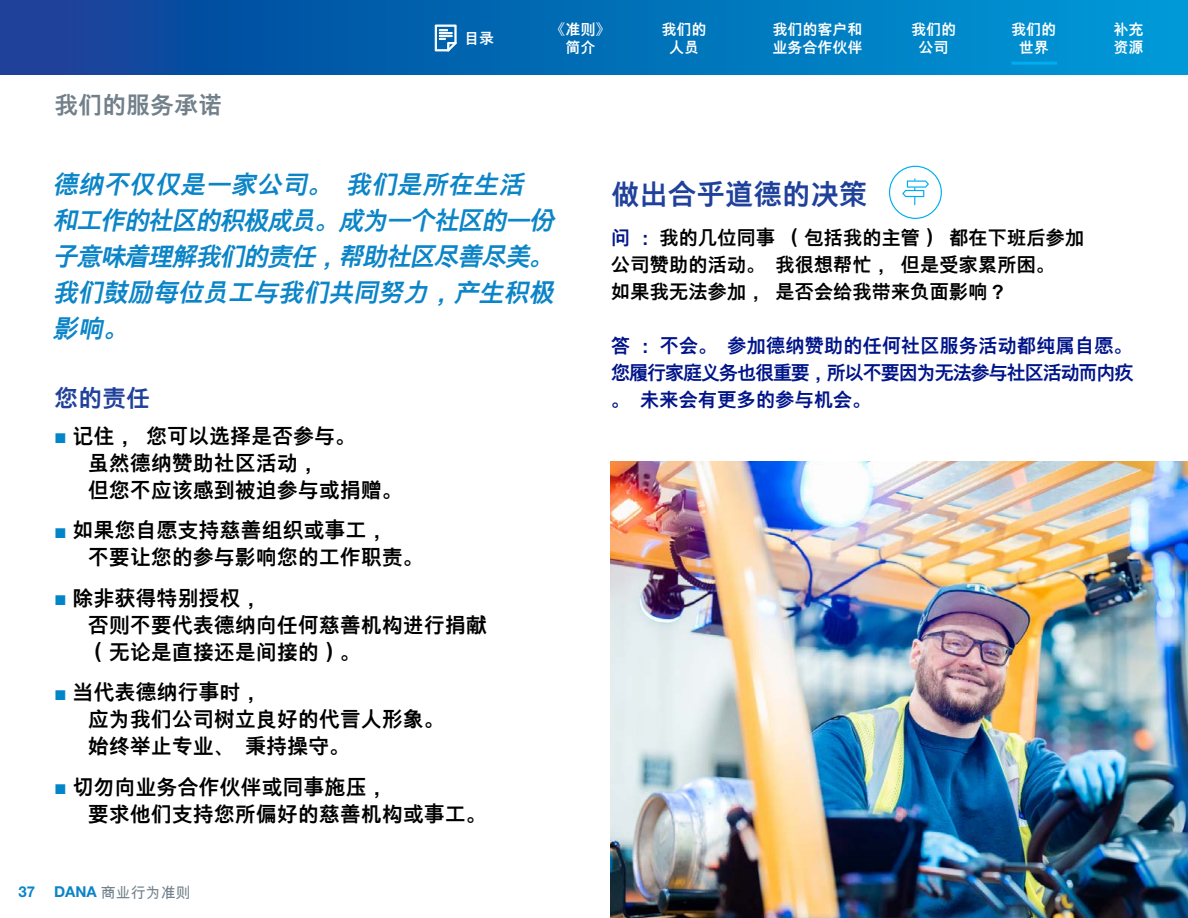
<style>
.page{position:relative;width:1188px;height:918px;background:#fff}
.page>*{position:absolute;margin:0;border:0;box-sizing:border-box;transform-origin:0 0}
.t1{font:700 28.5px "Arial Unicode MS";color:#20419b}
.t2{font:italic 700 25.5px/36px "Arial Unicode MS";color:#0b85c8}
.t3{font:700 24px "Arial Unicode MS";color:#72808a}
.t4{font:700 24px "Arial Unicode MS";color:#20419b}
.t5{font:700 21px/27px "Arial Unicode MS";color:#000}
.t6{font:700 19.5px/27px "Arial Unicode MS";letter-spacing:-.08em;color:#001489;text-align:justify}
.t7{font:700 19.5px/27px "Arial Unicode MS";letter-spacing:-.01em;color:#000}
.t8{font:700 15px/18px "Arial Unicode MS";color:#fff;text-align:center}
.t9{font:700 15px "Helvetica Neue LT Pro";color:#0b85c8}
.s1{font-family:"Arial";font-weight:400;color:#0085ca}
.s2{color:#001489}
.s3{font-family:"Arial Unicode MS";font-weight:400;color:#72808a}
</style>
<div class="page">
<svg style="left:0;top:0;width:1188px;height:75px;background:#036cb6"></svg>
<svg style="left:435px;top:24px;width:22px;height:28px"></svg>
<hr style="left:1012px;top:62px;width:45px;height:3px;background:#00aeef">
<svg style="left:889px;top:166px;width:53px;height:53px"></svg>
<img style="left:611px;top:462px;width:577px;height:456px">
<p class="t3" style="left:54px;top:88px;width:169px">我们的服务承诺</p>
<p class="t8" style="left:464px;top:30px;width:31px">目录</p>
<p class="t8" style="left:551px;top:21px;width:61px">《准则》简介</p>
<p class="t8" style="left:662px;top:21px;width:46px">我们的人员</p>
<p class="t8" style="left:772px;top:21px;width:91px;text-align:left">我们的客户和业务合作伙伴</p>
<p class="t8" style="left:911px;top:21px;width:46px">我们的公司</p>
<p class="t8" style="left:1011px;top:21px;width:46px">我们的世界</p>
<p class="t8" style="left:1114px;top:21px;width:31px;text-align:left">补充资源</p>
<p class="t2" style="left:52px;top:168px;width:511px">德纳不仅仅是一家公司。我们是所在生活和工作的社区的积极成员。成为一个社区的一份子意味着理解我们的责任，帮助社区尽善尽美。我们鼓励每位员工与我们共同努力，产生积极影响。</p>
<p class="t4" style="left:54px;top:381px;width:97px">您的责任</p>
<p class="t5" style="left:88px;top:424px;width:316px;text-indent:-34px"><span class="s1">■</span> 记住，您可以选择是否参与。<br>虽然德纳赞助社区活动，<br>但您不应该感到被迫参与或捐赠。</p>
<p class="t5" style="left:88px;top:518px;width:337px;text-indent:-34px"><span class="s1">■</span> 如果您自愿支持慈善组织或事工，<br>不要让您的参与影响您的工作职责。</p>
<p class="t5" style="left:88px;top:586px;width:400px;text-indent:-34px"><span class="s1">■</span> 除非获得特别授权，<br>否则不要代表德纳向任何慈善机构进行捐献（无论是直接还是间接的）。</p>
<p class="t5" style="left:88px;top:680px;width:358px;text-indent:-34px"><span class="s1">■</span> 当代表德纳行事时，<br>应为我们公司树立良好的代言人形象。始终举止专业、秉持操守。</p>
<p class="t5" style="left:88px;top:775px;width:400px;text-indent:-34px"><span class="s1">■</span> 切勿向业务合作伙伴或同事施压，<br>要求他们支持您所偏好的慈善机构或事工。</p>
<h1 class="t1" style="left:611px;top:174px;width:258px">做出合乎道德的决策</h1>
<p class="t7" style="left:611px;top:225px;width:475px"><span class="s2">问：</span>我的几位同事（包括我的主管）都在下班后参加公司赞助的活动。我很想帮忙，但是受家累所困。<br>如果我无法参加，是否会给我带来负面影响？</p>
<p class="t6" style="left:611px;top:333px;width:524px">答： 不会。参加德纳赞助的任何社区服务活动都纯属自愿。您履行家庭义务也很重要，所以不要因为无法参与社区活动而内疚。未来会有更多的参与机会。</p>
<p class="t9" style="left:19px;top:883px;width:174px">37 DANA <span class="s3">商业行为准则</span></p>
</div>
